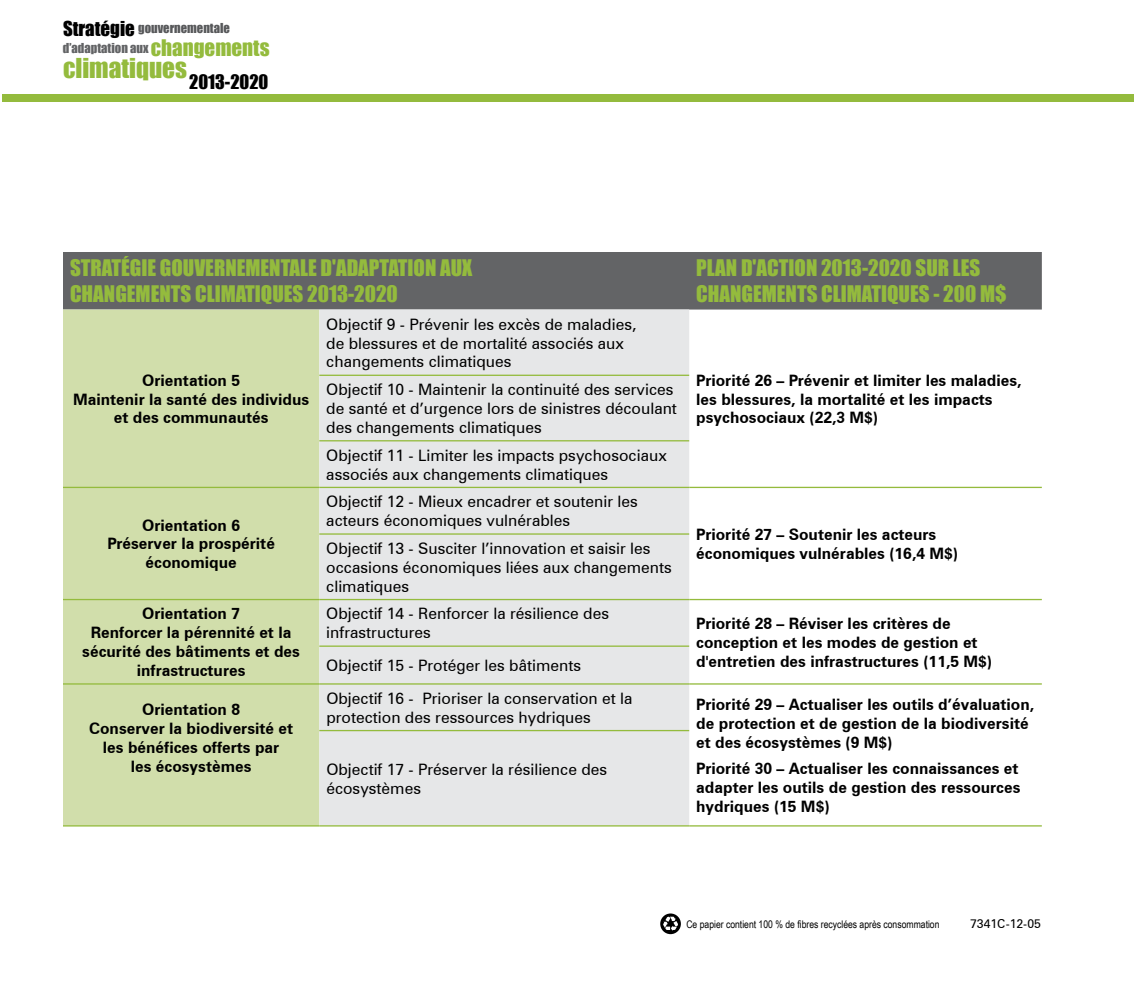
<style>
.page{position:relative;width:1134px;height:1008px;background:#fff}
.page>*{position:absolute;margin:0;border:0;box-sizing:border-box;transform-origin:0 0}
.t1{font:25.2px "Impact";color:#94bb3d}
.t2{font:21px/25.2px "Impact";color:#94bb3d}
.t3{font:700 15.75px/18.9px "Zurich BT";color:#000;text-align:center}
.t4{font:15.75px/18.9px "Zurich BT";color:#000}
.t5{font:12.6px/20.5px "Impact";color:#58595b}
.t6{font:12.25px "Zurich BT";color:#000}
.t7{font:10.5px "Arial Narrow";color:#000}
.s1{font-size:18.9px;color:#000}
.s2{color:#636466}
.s3{font-size:21px;color:#94bb3d}
</style>
<div class="page">
<div style="left:2px;top:94px;width:1132px;height:8px;background:#94bb3d"></div>
<div style="left:63px;top:252px;width:979px;height:58px;background:#636466"></div>
<div style="left:63px;top:310px;width:256px;height:515px;background:#d1deab"></div>
<div style="left:319px;top:310px;width:370px;height:515px;background:#e6e7e8"></div>
<hr style="left:319px;top:375px;width:370px;height:1px;background:#94bb3d">
<hr style="left:319px;top:440px;width:370px;height:1px;background:#94bb3d">
<hr style="left:63px;top:487px;width:256px;height:1px;background:#94bb3d">
<hr style="left:319px;top:487px;width:370px;height:1px;background:#94bb3d">
<hr style="left:689px;top:487px;width:353px;height:1px;background:#94bb3d">
<hr style="left:319px;top:533px;width:370px;height:2px;background:#94bb3d">
<hr style="left:63px;top:599px;width:256px;height:1px;background:#94bb3d">
<hr style="left:319px;top:599px;width:370px;height:1px;background:#94bb3d">
<hr style="left:689px;top:599px;width:353px;height:1px;background:#94bb3d">
<hr style="left:319px;top:646px;width:370px;height:1px;background:#94bb3d">
<hr style="left:63px;top:683px;width:256px;height:2px;background:#94bb3d">
<hr style="left:63px;top:825px;width:256px;height:2px;background:#94bb3d">
<hr style="left:319px;top:683px;width:370px;height:2px;background:#94bb3d">
<hr style="left:689px;top:683px;width:353px;height:2px;background:#94bb3d">
<hr style="left:319px;top:730px;width:370px;height:1px;background:#94bb3d">
<hr style="left:319px;top:825px;width:370px;height:2px;background:#94bb3d">
<hr style="left:689px;top:825px;width:353px;height:2px;background:#94bb3d">
<div style="left:660px;top:914px;width:21px;height:20px;background:#000;border-radius:50%"></div>
<svg style="left:663px;top:917px;width:15px;height:14px"></svg>
<p class="t5" style="left:63px;top:17px;width:208px"><span class="s1">Stratégie</span> gouvernementale <span class="s2">d’adaptation aux</span> <span class="s3">changements</span></p>
<h1 class="t1" style="left:63px;top:49px;width:207px">climatiques<sub>2013-2020</sub></h1>
<h2 class="t2" style="left:70px;top:255px;width:404px">STRATÉGIE GOUVERNEMENTALE D'ADAPTATION AUX<br>CHANGEMENTS CLIMATIQUES 2013-2020</h2>
<h2 class="t2" style="left:696px;top:255px;width:312px">PLAN D'ACTION 2013-2020 SUR LES<br>CHANGEMENTS CLIMATIQUES - 200 M$</h2>
<p class="t3" style="left:73px;top:371px;width:238px">Orientation 5<br>Maintenir la santé des individus et des communautés</p>
<p class="t3" style="left:107px;top:515px;width:169px">Orientation 6<br>Préserver la prospérité économique</p>
<p class="t4" style="left:326px;top:314px;width:312px">Objectif 9 - Prévenir les excès de maladies, de blessures et de mortalité associés aux changements climatiques</p>
<p class="t4" style="left:326px;top:380px;width:352px">Objectif 10 - Maintenir la continuité des services de santé et d’urgence lors de sinistres découlant des changements climatiques</p>
<p class="t4" style="left:326px;top:445px;width:342px">Objectif 11 - Limiter les impacts psychosociaux associés aux changements climatiques</p>
<p class="t4" style="left:326px;top:492px;width:313px">Objectif 12 - Mieux encadrer et soutenir les acteurs économiques vulnérables</p>
<p class="t3" style="left:696px;top:371px;width:327px;text-align:left">Priorité 26 – Prévenir et limiter les maladies, les blessures, la mortalité et les impacts psychosociaux (22,3 M$)</p>
<p class="t3" style="left:696px;top:525px;width:242px">Priorité 27 – Soutenir les acteurs</p>
<p class="t4" style="left:326px;top:539px;width:326px">Objectif 13 - Susciter l’innovation et saisir les</p>
<p class="t3" style="left:696px;top:544px;width:263px">économiques vulnérables (16,4 M$)</p>
<p class="t4" style="left:326px;top:558px;width:347px">occasions économiques liées aux changements climatiques</p>
<p class="t3" style="left:82px;top:604px;width:219px">Orientation 7<br>Renforcer la pérennité et la sécurité des bâtiments et des infrastructures</p>
<p class="t4" style="left:326px;top:604px;width:284px">Objectif 14 - Renforcer la résilience des infrastructures</p>
<p class="t3" style="left:696px;top:614px;width:283px;text-align:left">Priorité 28 – Réviser les critères de conception et les modes de gestion et</p>
<p class="t4" style="left:326px;top:656px;width:256px">Objectif 15 - Protéger les bâtiments</p>
<p class="t3" style="left:696px;top:651px;width:297px">d'entretien des infrastructures (11,5 M$)</p>
<p class="t3" style="left:89px;top:700px;width:206px">Orientation 8<br>Conserver la biodiversité et les bénéfices offerts par<br>les écosystèmes</p>
<p class="t4" style="left:326px;top:689px;width:308px">Objectif 16 - Prioriser la conservation et la protection des ressources hydriques</p>
<p class="t3" style="left:696px;top:695px;width:339px;text-align:left">Priorité 29 – Actualiser les outils d’évaluation, de protection et de gestion de la biodiversité et des écosystèmes (9 M$)</p>
<p class="t3" style="left:696px;top:759px;width:326px;text-align:left">Priorité 30 – Actualiser les connaissances et adapter les outils de gestion des ressources hydriques (15 M$)</p>
<p class="t4" style="left:326px;top:760px;width:282px">Objectif 17 - Préserver la résilience des écosystèmes</p>
<p class="t7" style="left:686px;top:917px;width:255px">Ce papier contient 100 % de fibres recyclées après consommation</p>
<p class="t6" style="left:970px;top:916px;width:72px">7341C-12-05</p>
</div>
